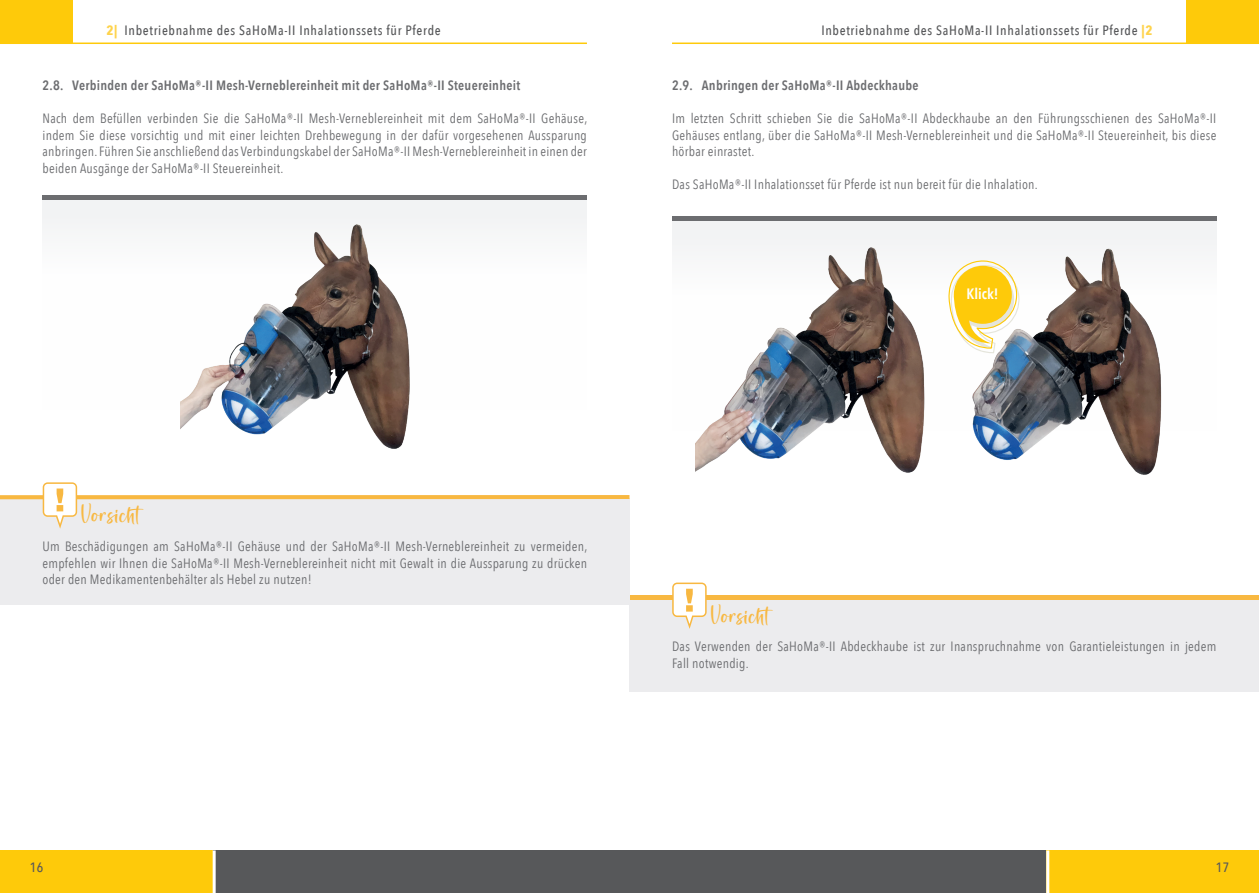
<style>
.page{position:relative;width:1259px;height:893px;background:#fff}
.page>*{position:absolute;margin:0;border:0;box-sizing:border-box;transform-origin:0 0}
.t1{font:21px "Astral Sisters";letter-spacing:.05em;color:#f8b841}
.t2{font:600 15px "Avenir Next Condensed";color:#fff}
.t3{font:13.5px/16.5px "Avenir Next Condensed";letter-spacing:.02em;color:#6c6d70;text-align:justify}
.t4{font:600 13.5px "Avenir Next Condensed";letter-spacing:.02em;color:#6c6d70}
.t5{font:500 13.5px "Avenir Next Condensed";letter-spacing:.05em;color:#57585a}
.s1{font-weight:700;color:#fed34c}
</style>
<div class="page">
<div style="left:0;top:850px;width:1259px;height:43px;background:#57585a"></div>
<div style="left:0;top:850px;width:213px;height:43px;background:#feca0a"></div>
<div style="left:1046px;top:850px;width:213px;height:43px;background:#feca0a"></div>
<hr style="left:213px;top:850px;width:3px;height:43px;background:#fff">
<hr style="left:1046px;top:850px;width:3px;height:43px;background:#fff">
<div style="left:0;top:0;width:72px;height:43px;background:#feca0a"></div>
<div style="left:1186px;top:0;width:73px;height:43px;background:#feca0a"></div>
<hr style="left:0;top:43px;width:587px;height:1px;background:#feca0a">
<hr style="left:672px;top:43px;width:587px;height:1px;background:#feca0a">
<hr style="left:43px;top:196px;width:544px;height:4px;background:#6c6d70">
<img style="left:180px;top:207px;width:268px;height:242px">
<div style="left:672px;top:218px;width:544px;height:213px;background:#f2f3f4"></div>
<hr style="left:672px;top:217px;width:544px;height:4px;background:#6c6d70">
<img style="left:962px;top:248px;width:235px;height:227px">
<img style="left:695px;top:247px;width:267px;height:226px">
<div style="left:629px;top:598px;width:630px;height:94px;background:#ececee"></div>
<hr style="left:629px;top:595px;width:630px;height:4px;background:#f8b841">
<svg style="left:672px;top:583px;width:34px;height:46px"></svg>
<svg style="left:948px;top:260px;width:72px;height:93px"></svg>
<div style="left:0;top:498px;width:629px;height:107px;background:#ececee"></div>
<svg style="left:0;top:495px;width:629px;height:4px;background:#f8b946"></svg>
<svg style="left:43px;top:482px;width:34px;height:47px"></svg>
<p class="t5" style="left:106px;top:22px;width:336px"><span class="s1">2|</span> Inbetriebnahme des SaHoMa-II Inhalationssets für Pferde</p>
<p class="t5" style="left:821px;top:22px;width:333px">Inbetriebnahme des SaHoMa-II Inhalationssets für Pferde <span class="s1">|2</span></p>
<p class="t4" style="left:43px;top:74px;width:479px">2.8. Verbinden der SaHoMa®-II Mesh-Verneblereinheit mit der SaHoMa®-II Steuereinheit</p>
<p class="t3" style="left:43px;top:109px;width:546px">Nach dem Befüllen verbinden Sie die SaHoMa®-II Mesh-Verneblereinheit mit dem SaHoMa®-II Gehäuse, indem Sie diese vorsichtig und mit einer leichten Drehbewegung in der dafür vorgesehenen Aussparung anbringen. Führen Sie anschließend das Verbindungskabel der SaHoMa®-II Mesh-Verneblereinheit in einen der beiden Ausgänge der SaHoMa®-II Steuereinheit.</p>
<h1 class="t1" style="left:81px;top:500px;width:71px">Vorsicht</h1>
<p class="t3" style="left:43px;top:537px;width:546px">Um Beschädigungen am SaHoMa®-II Gehäuse und der SaHoMa®-II Mesh-Verneblereinheit zu vermeiden, empfehlen wir Ihnen die SaHoMa®-II Mesh-Verneblereinheit nicht mit Gewalt in die Aussparung zu drücken oder den Medikamentenbehälter als Hebel zu nutzen!</p>
<p class="t4" style="left:672px;top:74px;width:248px">2.9. Anbringen der SaHoMa®-II Abdeckhaube</p>
<p class="t3" style="left:672px;top:109px;width:546px">Im letzten Schritt schieben Sie die SaHoMa®-II Abdeckhaube an den Führungsschienen des SaHoMa®-II Gehäuses entlang, über die SaHoMa®-II Mesh-Verneblereinheit und die SaHoMa®-II Steuereinheit, bis diese hörbar einrastet.</p>
<p class="t3" style="left:672px;top:175px;width:367px">Das SaHoMa®-II Inhalationsset für Pferde ist nun bereit für die Inhalation.</p>
<p class="t2" style="left:966px;top:281px;width:34px">Klick!</p>
<h1 class="t1" style="left:711px;top:601px;width:71px">Vorsicht</h1>
<p class="t3" style="left:672px;top:638px;width:546px">Das Verwenden der SaHoMa®-II Abdeckhaube ist zur Inanspruchnahme von Garantieleistungen in jedem<br>Fall notwendig.</p>
<p class="t5" style="left:30px;top:860px;width:15px">16</p>
<p class="t5" style="left:1215px;top:860px;width:15px">17</p>
</div>
